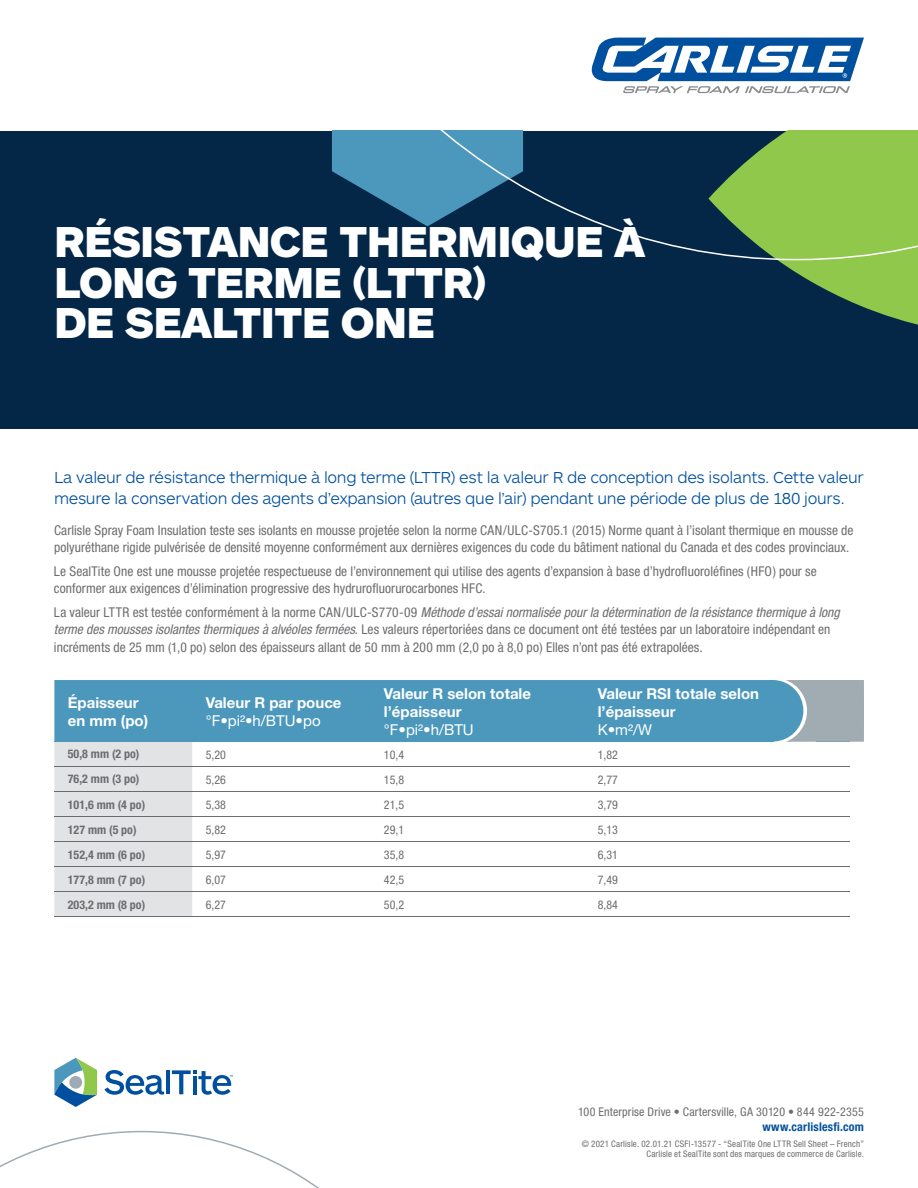
<style>
.page{position:relative;width:918px;height:1188px;background:#fff}
.page>*{position:absolute;margin:0;border:0;box-sizing:border-box;transform-origin:0 0}
.t1{font:900 45px/40.5px "ARS Maquette Pro";letter-spacing:-.02em;color:#fff}
.t2{font:300 16.5px/21px "ARS Maquette Pro";letter-spacing:-.02em;color:#01509f}
.t3{font:700 15px/18px "Helvetica Neue";color:#fff}
.t4{font:15px "Helvetica Neue";color:#fff}
.t5{font:condensed 13.5px/17.2px "Helvetica Neue";letter-spacing:.005em;color:#6c6d70}
.t6{font:condensed 12px "Helvetica Neue";letter-spacing:.01em;color:#6c6d70}
.t7{font:700 condensed 12px "Helvetica Neue";color:#6c6d70}
.t8{font:700 condensed 12px "Helvetica Neue";letter-spacing:.015em;color:#05529c}
.t9{font:condensed 9px/10.5px "Helvetica Neue";letter-spacing:.02em;color:#6c6d70;text-align:right}
.s1{font-style:italic}
</style>
<div class="page">
<div style="left:0;top:131px;width:918px;height:297px;background:#052747"></div>
<svg style="left:777px;top:260px;width:141px;height:65px"></svg>
<svg style="left:332px;top:131px;width:586px;height:129px"></svg>
<svg style="left:592px;top:38px;width:272px;height:55px"></svg>
<svg style="left:0;top:1131px;width:319px;height:57px"></svg>
<svg style="left:104px;top:1070px;width:60px;height:25px"></svg>
<hr style="left:166px;top:1070px;width:4px;height:24px;background:#01509f">
<svg style="left:172px;top:1070px;width:61px;height:25px"></svg>
<svg style="left:54px;top:1058px;width:43px;height:49px"></svg>
<div style="left:54px;top:680px;width:702px;height:61px;background:#4c98bd"></div>
<div style="left:54px;top:742px;width:138px;height:174px;background:#e1e3e5"></div>
<hr style="left:54px;top:766px;width:138px;height:1px;background:#6c6d70">
<hr style="left:54px;top:791px;width:138px;height:1px;background:#6c6d70">
<hr style="left:54px;top:816px;width:138px;height:1px;background:#6c6d70">
<hr style="left:54px;top:841px;width:138px;height:1px;background:#6c6d70">
<hr style="left:54px;top:866px;width:138px;height:1px;background:#6c6d70">
<hr style="left:54px;top:891px;width:138px;height:1px;background:#6c6d70">
<hr style="left:54px;top:916px;width:138px;height:1px;background:#6c6d70">
<hr style="left:192px;top:766px;width:658px;height:1px;background:#6c6d70">
<hr style="left:192px;top:791px;width:658px;height:1px;background:#6c6d70">
<hr style="left:192px;top:816px;width:658px;height:1px;background:#6c6d70">
<hr style="left:192px;top:841px;width:658px;height:1px;background:#6c6d70">
<hr style="left:192px;top:866px;width:658px;height:1px;background:#6c6d70">
<hr style="left:192px;top:891px;width:658px;height:1px;background:#6c6d70">
<hr style="left:192px;top:916px;width:658px;height:1px;background:#6c6d70">
<hr style="left:54px;top:741px;width:796px;height:1px;background:#4c98bd">
<svg style="left:756px;top:680px;width:108px;height:62px;background:#85a7b9"></svg>
<h1 class="t1" style="left:54px;top:225px;width:593px">RÉSISTANCE THERMIQUE À<br>LONG TERME (LTTR)<br>DE SEALTITE ONE</h1>
<p class="t2" style="left:54px;top:468px;width:811px">La valeur de résistance thermique à long terme (LTTR) est la valeur R de conception des isolants. Cette valeur mesure la conservation des agents d’expansion (autres que l’air) pendant une période de plus de 180 jours.</p>
<p class="t5" style="left:54px;top:522px;width:801px">Carlisle Spray Foam Insulation teste ses isolants en mousse projetée selon la norme CAN/ULC-S705.1 (2015) Norme quant à l’isolant thermique en mousse de polyuréthane rigide pulvérisée de densité moyenne conformément aux dernières exigences du code du bâtiment national du Canada et des codes provinciaux.</p>
<p class="t5" style="left:54px;top:563px;width:764px">Le SealTite One est une mousse projetée respectueuse de l’environnement qui utilise des agents d’expansion à base d’hydrofluoroléfines (HFO) pour se conformer aux exigences d’élimination progressive des hydrurofluorurocarbones HFC.</p>
<p class="t5" style="left:54px;top:605px;width:787px">La valeur LTTR est testée conformément à la norme CAN/ULC-S770-09 <span class="s1">Méthode d’essai normalisée pour la détermination de la résistance thermique à long terme des mousses isolantes thermiques à alvéoles fermées</span>. Les valeurs répertoriées dans ce document ont été testées par un laboratoire indépendant en incréments de 25 mm (1,0 po) selon des épaisseurs allant de 50 mm à 200 mm (2,0 po à 8,0 po) Elles n’ont pas été extrapolées.</p>
<p class="t3" style="left:68px;top:695px;width:82px">Épaisseur en mm (po)</p>
<p class="t3" style="left:206px;top:695px;width:137px">Valeur R par pouce</p>
<p class="t4" style="left:206px;top:715px;width:116px">°F•pi²•h/BTU•po</p>
<p class="t3" style="left:384px;top:686px;width:149px">Valeur R selon totale l’épaisseur</p>
<p class="t4" style="left:384px;top:724px;width:91px">°F•pi²•h/BTU</p>
<p class="t3" style="left:598px;top:686px;width:163px">Valeur RSI totale selon l’épaisseur</p>
<p class="t4" style="left:598px;top:724px;width:56px">K•m²/W</p>
<p class="t7" style="left:68px;top:750px;width:73px">50,8 mm (2 po)</p>
<p class="t6" style="left:206px;top:750px;width:22px">5,20</p>
<p class="t6" style="left:384px;top:750px;width:22px">10,4</p>
<p class="t6" style="left:598px;top:750px;width:22px">1,82</p>
<p class="t7" style="left:68px;top:775px;width:73px">76,2 mm (3 po)</p>
<p class="t6" style="left:206px;top:775px;width:22px">5,26</p>
<p class="t6" style="left:384px;top:775px;width:22px">15,8</p>
<p class="t6" style="left:598px;top:775px;width:22px">2,77</p>
<p class="t7" style="left:68px;top:800px;width:79px">101,6 mm (4 po)</p>
<p class="t6" style="left:206px;top:800px;width:22px">5,38</p>
<p class="t6" style="left:384px;top:800px;width:22px">21,5</p>
<p class="t6" style="left:598px;top:800px;width:22px">3,79</p>
<p class="t7" style="left:68px;top:825px;width:70px">127 mm (5 po)</p>
<p class="t6" style="left:206px;top:825px;width:22px">5,82</p>
<p class="t6" style="left:384px;top:825px;width:22px">29,1</p>
<p class="t6" style="left:598px;top:825px;width:22px">5,13</p>
<p class="t7" style="left:68px;top:850px;width:79px">152,4 mm (6 po)</p>
<p class="t6" style="left:206px;top:850px;width:22px">5,97</p>
<p class="t6" style="left:384px;top:850px;width:22px">35,8</p>
<p class="t6" style="left:598px;top:850px;width:22px">6,31</p>
<p class="t7" style="left:68px;top:875px;width:79px">177,8 mm (7 po)</p>
<p class="t6" style="left:206px;top:875px;width:22px">6,07</p>
<p class="t6" style="left:384px;top:875px;width:22px">42,5</p>
<p class="t6" style="left:598px;top:875px;width:22px">7,49</p>
<p class="t7" style="left:68px;top:900px;width:79px">203,2 mm (8 po)</p>
<p class="t6" style="left:206px;top:900px;width:22px">6,27</p>
<p class="t6" style="left:384px;top:900px;width:22px">50,2</p>
<p class="t6" style="left:598px;top:900px;width:22px">8,84</p>
<p class="t6" style="left:578px;top:1108px;width:287px">100 Enterprise Drive • Cartersville, GA 30120 • 844 922-2355</p>
<p class="t8" style="left:762px;top:1122px;width:103px">www.carlislesfi.com</p>
<p class="t9" style="left:582px;top:1139px;width:284px">© 2021 Carlisle. 02.01.21 CSFI-13577 - “SealTite One LTTR Sell Sheet – French”<br>Carlisle et SealTite sont des marques de commerce de Carlisle.</p>
</div>
